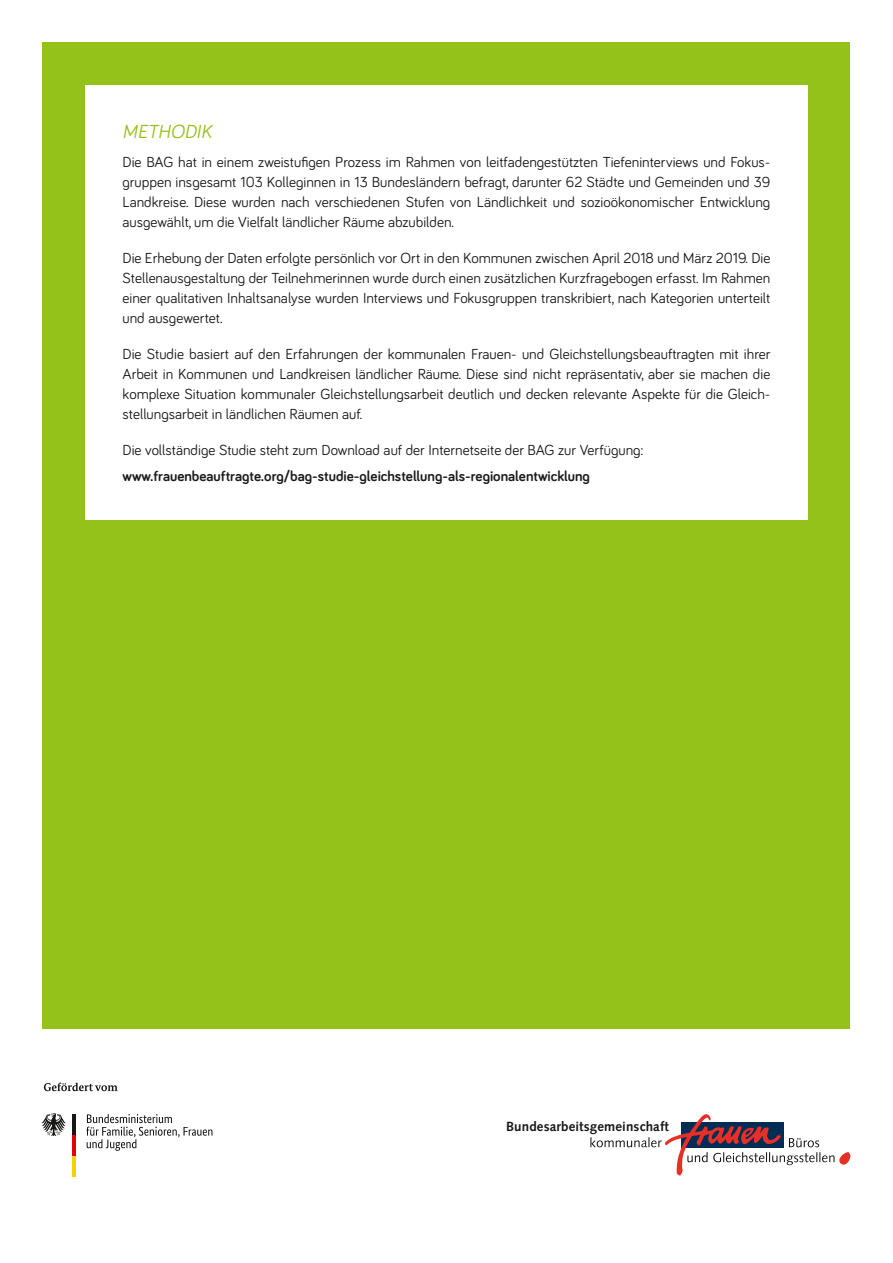
<style>
.page{position:relative;width:893px;height:1263px;background:#fff}
.page>*{position:absolute;margin:0;border:0;box-sizing:border-box;transform-origin:0 0}
.t1{font:italic 19.5px "Bariol";color:#94c11a}
.t2{font:15px/20.2px "Bariol";color:#1a1a1a;text-align:justify}
.t3{font:700 15px "Bariol";color:#1a1a1a}
.t4{font:700 13.35px "Syntax";letter-spacing:.01em;color:#181716}
</style>
<div class="page">
<div style="left:43px;top:43px;width:807px;height:986px;background:#94c11a"></div>
<svg style="left:590px;top:1114px;width:260px;height:61px"></svg>
<hr style="left:72px;top:1114px;width:4px;height:21px;background:#181716">
<hr style="left:72px;top:1135px;width:4px;height:21px;background:#e3000b">
<hr style="left:72px;top:1156px;width:4px;height:21px;background:#f8d200">
<svg style="left:41px;top:1113px;width:25px;height:23px"></svg>
<svg style="left:44px;top:1082px;width:74px;height:9px"></svg>
<svg style="left:86px;top:1114px;width:126px;height:37px"></svg>
<div style="left:85px;top:85px;width:723px;height:434px;background:#fff"></div>
<h1 class="t1" style="left:123px;top:118px;width:90px">METHODIK</h1>
<p class="t2" style="left:123px;top:151px;width:649px">Die BAG hat in einem zweistufigen Prozess im Rahmen von leitfadengestützten Tiefeninterviews und Fokus&shy;gruppen insgesamt 103 Kolleginnen in 13 Bundesländern befragt, darunter 62 Städte und Gemeinden und 39<br>Landkreise. Diese wurden nach verschiedenen Stufen von Ländlichkeit und sozioökonomischer Entwicklung ausgewählt, um die Vielfalt ländlicher Räume abzubilden.</p>
<p class="t2" style="left:123px;top:247px;width:649px">Die Erhebung der Daten erfolgte persönlich vor Ort in den Kommunen zwischen April 2018 und März 2019. Die Stellenausgestaltung der Teilnehmerinnen wurde durch einen zusätzlichen Kurzfragebogen erfasst. I m Rahmen einer qualitativen I nhaltsanalyse wurden I nterviews und Fokusgruppen transkribiert, nach Kategorien unterteilt und ausgewertet.</p>
<p class="t2" style="left:123px;top:343px;width:649px">Die Studie basiert auf den Erfahrungen der kommunalen Frauen- und Gleichstellungsbeauftragten mit ihrer Arbeit in Kommunen und Landkreisen ländlicher Räume. Diese sind nicht repräsentativ, aber sie machen die komplexe Situation kommunaler Gleichstellungsarbeit deutlich und decken relevante Aspekte für die Gleich&shy;stellungsarbeit in ländlichen Räumen auf.</p>
<p class="t2" style="left:123px;top:439px;width:522px">Die vollständige Studie steht zum Download auf der I nternetseite der BAG zur Verfügung:</p>
<p class="t3" style="left:123px;top:466px;width:469px">www.frauenbeauftragte.org/bag-studie-gleichstellung-als-regionalentwicklung</p>
<p class="t4" style="left:506px;top:1119px;width:165px">Bundesarbeitsgemeinschaft</p>
</div>
